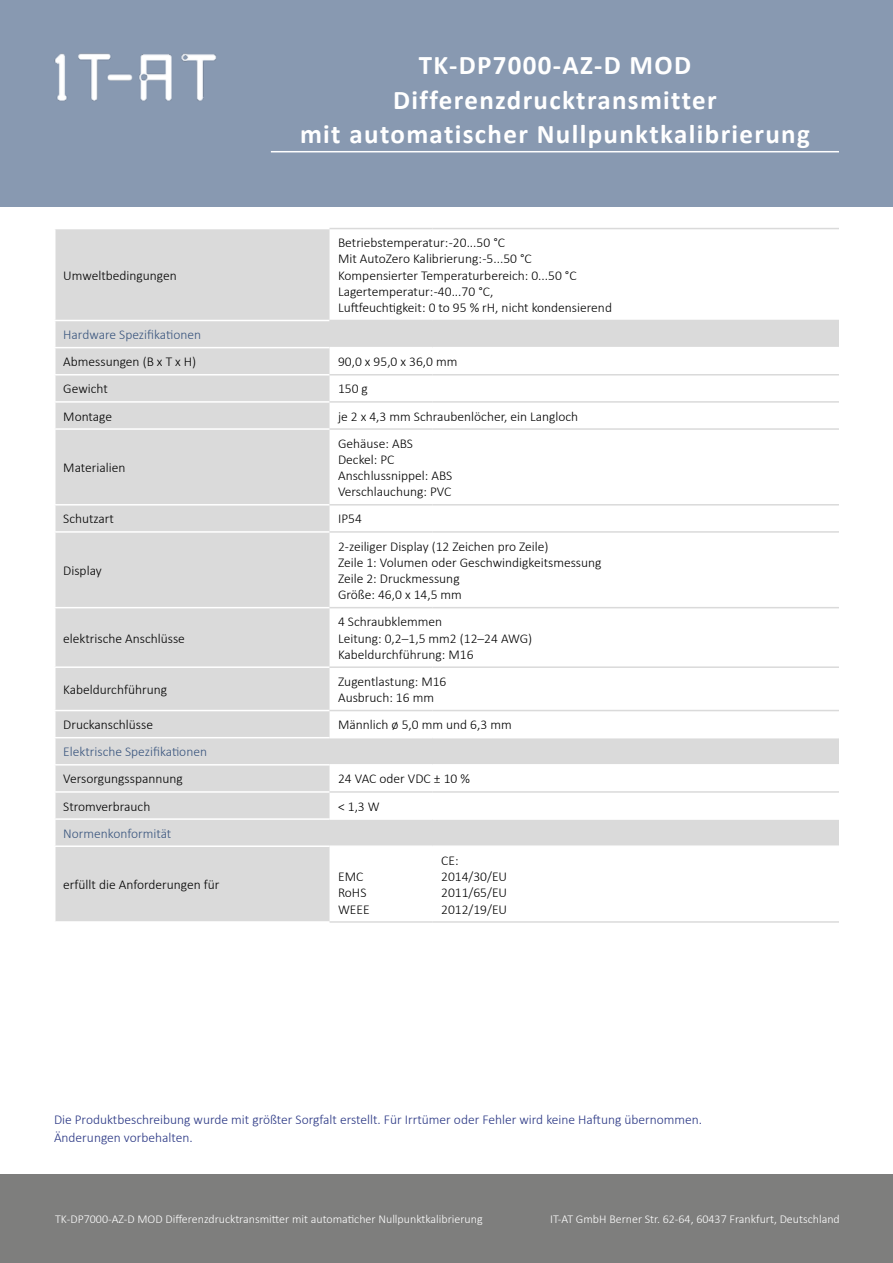
<style>
.page{position:relative;width:893px;height:1263px;background:#fff}
.page>*{position:absolute;margin:0;border:0;box-sizing:border-box;transform-origin:0 0}
.t1{font:700 27px/34.5px "Calibri";letter-spacing:.05em;color:#fff;text-align:center}
.t2{font:300 13.5px/16.2px "Calibri";color:#000}
.t3{font:300 13.5px/18px "Calibri";color:#283583}
.t4{font:300 13.5px "Calibri";color:#39557e}
.t5{font:300 12px "Calibri";color:#fff}
</style>
<div class="page">
<div style="left:0;top:0;width:893px;height:206px;background:#8899b1"></div>
<img style="left:54px;top:53px;width:162px;height:48px">
<hr style="left:271px;top:151px;width:568px;height:1px;background:#fff">
<div style="left:0;top:1175px;width:893px;height:88px;background:#7e7e7d"></div>
<svg style="left:56px;top:229px;width:783px;height:692px"></svg>
<hr style="left:54px;top:666px;width:276px;height:2px;background:#fff">
<hr style="left:54px;top:710px;width:276px;height:1px;background:#fff">
<hr style="left:54px;top:791px;width:276px;height:2px;background:#fff">
<hr style="left:330px;top:921px;width:103px;height:2px;background:#dadada">
<hr style="left:433px;top:921px;width:406px;height:2px;background:#dadada">
<hr style="left:54px;top:320px;width:276px;height:1px;background:#fff">
<hr style="left:54px;top:347px;width:276px;height:1px;background:#fff">
<hr style="left:330px;top:347px;width:103px;height:1px;background:#fff">
<hr style="left:433px;top:347px;width:406px;height:1px;background:#fff">
<hr style="left:54px;top:374px;width:276px;height:1px;background:#fff">
<hr style="left:54px;top:401px;width:276px;height:2px;background:#fff">
<hr style="left:54px;top:428px;width:276px;height:2px;background:#fff">
<hr style="left:54px;top:504px;width:276px;height:1px;background:#fff">
<hr style="left:54px;top:531px;width:276px;height:2px;background:#fff">
<hr style="left:54px;top:607px;width:276px;height:1px;background:#fff">
<hr style="left:54px;top:737px;width:276px;height:1px;background:#fff">
<hr style="left:330px;top:737px;width:103px;height:1px;background:#fff">
<hr style="left:433px;top:737px;width:406px;height:1px;background:#fff">
<hr style="left:54px;top:764px;width:276px;height:1px;background:#fff">
<hr style="left:330px;top:764px;width:103px;height:1px;background:#fff">
<hr style="left:433px;top:764px;width:406px;height:1px;background:#fff">
<hr style="left:54px;top:818px;width:276px;height:2px;background:#fff">
<hr style="left:330px;top:818px;width:103px;height:2px;background:#fff">
<hr style="left:433px;top:818px;width:406px;height:2px;background:#fff">
<hr style="left:54px;top:845px;width:276px;height:2px;background:#fff">
<hr style="left:330px;top:845px;width:103px;height:2px;background:#fff">
<hr style="left:433px;top:845px;width:406px;height:2px;background:#fff">
<hr style="left:330px;top:374px;width:103px;height:1px;background:#dadada">
<hr style="left:433px;top:374px;width:406px;height:1px;background:#dadada">
<hr style="left:330px;top:401px;width:103px;height:2px;background:#dadada">
<hr style="left:433px;top:401px;width:406px;height:2px;background:#dadada">
<hr style="left:330px;top:428px;width:103px;height:2px;background:#dadada">
<hr style="left:433px;top:428px;width:406px;height:2px;background:#dadada">
<hr style="left:330px;top:504px;width:103px;height:1px;background:#dadada">
<hr style="left:433px;top:504px;width:406px;height:1px;background:#dadada">
<hr style="left:330px;top:531px;width:103px;height:2px;background:#dadada">
<hr style="left:433px;top:531px;width:406px;height:2px;background:#dadada">
<hr style="left:330px;top:607px;width:103px;height:1px;background:#dadada">
<hr style="left:433px;top:607px;width:406px;height:1px;background:#dadada">
<hr style="left:330px;top:666px;width:103px;height:2px;background:#dadada">
<hr style="left:433px;top:666px;width:406px;height:2px;background:#dadada">
<hr style="left:330px;top:710px;width:103px;height:1px;background:#dadada">
<hr style="left:433px;top:710px;width:406px;height:1px;background:#dadada">
<hr style="left:330px;top:228px;width:103px;height:1px;background:#dadada">
<hr style="left:433px;top:228px;width:406px;height:1px;background:#dadada">
<hr style="left:330px;top:320px;width:103px;height:1px;background:#dadada">
<hr style="left:433px;top:320px;width:406px;height:1px;background:#dadada">
<hr style="left:330px;top:791px;width:103px;height:2px;background:#dadada">
<hr style="left:433px;top:791px;width:406px;height:2px;background:#dadada">
<p class="t2" style="left:63px;top:267px;width:115px">Umweltbedingungen</p>
<h1 class="t1" style="left:300px;top:48px;width:511px">TK-DP7000-AZ-D MOD<br>Differenzdrucktransmitter<br>mit automatischer Nullpunktkalibrierung</h1>
<p class="t2" style="left:338px;top:234px;width:275px">Betriebstemperatur: -20...50 °C<br>Mit AutoZero Kalibrierung: -5...50 °C Kompensierter Temperaturbereich: 0...50 °C Lagertemperatur: -40...70 °C,<br>Luftfeuchtigkeit: 0 to 95 % rH, nicht kondensierend</p>
<p class="t4" style="left:63px;top:326px;width:139px">Hardware Spezifikationen</p>
<p class="t2" style="left:63px;top:354px;width:135px">Abmessungen (B x T x H)</p>
<p class="t2" style="left:338px;top:354px;width:121px">90,0 x 95,0 x 36,0 mm</p>
<p class="t2" style="left:63px;top:381px;width:46px">Gewicht</p>
<p class="t2" style="left:338px;top:381px;width:31px">150 g</p>
<p class="t2" style="left:63px;top:408px;width:50px">Montage</p>
<p class="t2" style="left:338px;top:408px;width:242px">je 2 x 4,3 mm Schraubenlöcher, ein Langloch</p>
<p class="t2" style="left:63px;top:459px;width:64px">Materialien</p>
<p class="t2" style="left:338px;top:435px;width:116px">Gehäuse: ABS<br>Deckel: PC<br>Anschlussnippel: ABS<br>Verschlauchung: PVC</p>
<p class="t2" style="left:63px;top:511px;width:52px">Schutzart</p>
<p class="t2" style="left:338px;top:511px;width:25px">IP54</p>
<p class="t2" style="left:63px;top:562px;width:40px">Display</p>
<p class="t2" style="left:63px;top:630px;width:123px">elektrische Anschlüsse</p>
<p class="t2" style="left:338px;top:538px;width:265px">2-zeiliger Display (12 Zeichen pro Zeile)<br>Zeile 1: Volumen oder Geschwindigkeitsmessung Zeile 2: Druckmessung<br>Größe: 46,0 x 14,5 mm</p>
<p class="t2" style="left:338px;top:614px;width:196px">4 Schraubklemmen<br>Leitung: 0,2–1,5 mm2 (12–24 AWG)<br>Kabeldurchführung: M16</p>
<p class="t2" style="left:63px;top:681px;width:105px">Kabeldurchführung</p>
<p class="t2" style="left:338px;top:673px;width:110px">Zugentlastung: M16<br>Ausbruch: 16 mm</p>
<p class="t2" style="left:63px;top:716px;width:91px">Druckanschlüsse</p>
<p class="t2" style="left:338px;top:716px;width:175px">Männlich ø 5,0 mm und 6,3 mm</p>
<p class="t4" style="left:63px;top:743px;width:145px">Elektrische Spezifikationen</p>
<p class="t2" style="left:63px;top:771px;width:121px">Versorgungsspannung</p>
<p class="t2" style="left:338px;top:771px;width:133px">24 VAC oder VDC ± 10 %</p>
<p class="t2" style="left:63px;top:798px;width:89px">Stromverbrauch</p>
<p class="t2" style="left:338px;top:798px;width:43px">&lt; 1,3 W</p>
<p class="t4" style="left:63px;top:825px;width:110px">Normenkonformität</p>
<p class="t2" style="left:63px;top:876px;width:158px">erfüllt die Anforderungen für</p>
<p class="t2" style="left:338px;top:868px;width:33px">EMC<br>RoHS<br>WEEE</p>
<p class="t2" style="left:441px;top:852px;width:68px">CE:<br>2014/30/EU<br>2011/65/EU<br>2012/19/EU</p>
<p class="t3" style="left:54px;top:1111px;width:650px">Die Produktbeschreibung wurde mit größter Sorgfalt erstellt. Für Irrtümer oder Fehler wird keine Haftung übernommen.<br>Änderungen vorbehalten.</p>
<p class="t5" style="left:55px;top:1212px;width:429px">TK-DP7000-AZ-D MOD Differenzdrucktransmitter mit automaticher Nullpunktkalibrierung</p>
<p class="t5" style="left:550px;top:1212px;width:291px">IT-AT GmbH Berner Str. 62-64, 60437 Frankfurt, Deutschland</p>
</div>
